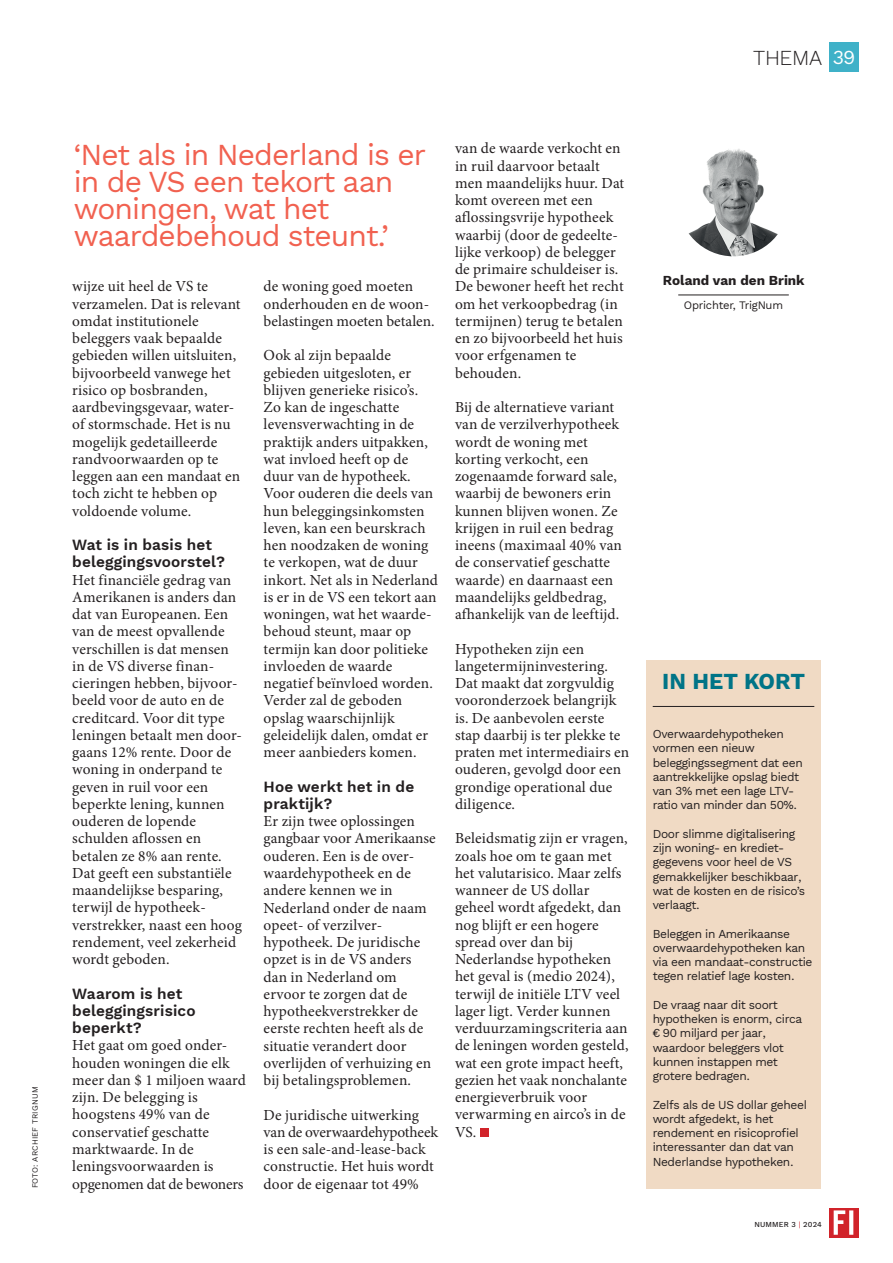
<style>
.page{position:relative;width:893px;height:1263px;background:#fff}
.page>*{position:absolute;margin:0;border:0;box-sizing:border-box;transform-origin:0 0}
.t1{font:30px/27px "Work Sans";letter-spacing:-.03em;color:#f16150}
.t2{font:700 22.5px "Work Sans";color:#007487}
.t3{font:300 21px "Work Sans";letter-spacing:-.015em;color:#231f20}
.t4{font:15.3px/17.2px "Minion Pro";letter-spacing:.01em;color:#231f20}
.t5{font:600 15.3px/17.2px "Work Sans";letter-spacing:.01em;color:#231f20}
.t6{font:700 13.5px "Work Sans";color:#231f20}
.t7{font:12px/14.2px "Work Sans";letter-spacing:-.03em;color:#231f20}
.t8{font:11.25px "Work Sans";letter-spacing:-.02em;color:#231f20}
.t9{font:7.95px "Work Sans";letter-spacing:.02em;color:#231f20}
.t10{font:500 7.5px "Work Sans";letter-spacing:.02em;color:#231f20}
.s1{font-weight:400;font-size:19.5px;color:#fff}
.s2{font-weight:400;color:#d1232a}
</style>
<div class="page">
<svg style="left:829px;top:1208px;width:30px;height:29px"></svg>
<svg style="left:834px;top:1210px;width:19px;height:25px"></svg>
<img style="left:678px;top:146px;width:111px;height:110px;border-radius:55px">
<hr style="left:678px;top:295px;width:111px;height:1px;background:#231f20">
<div style="left:646px;top:660px;width:175px;height:528px;background:#f0dac4"></div>
<hr style="left:653px;top:706px;width:161px;height:1px;background:#231f20">
<div style="left:480px;top:1128px;width:8px;height:9px;background:#d1232a"></div>
<div style="left:829px;top:43px;width:30px;height:29px;background:#3fb1c8"></div>
<p class="t9" style="left:29px;top:1188px;width:103px;rotate:-90deg">FOTO: ARCHIEF TRIGNUM</p>
<h3 class="t3" style="left:753px;top:42px;width:104px">THEMA <span class="s1">39</span></h3>
<h1 class="t1" style="left:74px;top:140px;width:354px">‘Net als in Nederland is er in de VS een tekort aan woningen, wat het waardebehoud steunt.’</h1>
<p class="t4" style="left:72px;top:278px;width:170px">wijze uit heel de VS te verzamelen. Dat is relevant omdat institutionele beleggers vaak bepaalde gebieden willen uitsluiten, bijvoorbeeld vanwege het risico op bosbranden, aardbevingsgevaar, water&shy;of stormschade. Het is nu mogelijk gedetailleerde randvoorwaarden op te leggen aan een mandaat en toch zicht te hebben op voldoende volume.</p>
<p class="t5" style="left:72px;top:536px;width:154px">Wat is in basis het beleggingsvoorstel?</p>
<p class="t4" style="left:72px;top:571px;width:171px">Het financiële gedrag van<br>Amerikanen is anders dan dat van Europeanen. Een van de meest opvallende verschillen is dat mensen in de VS diverse finan&shy;cieringen hebben, bijvoor&shy;beeld voor de auto en de creditcard. Voor dit type leningen betaalt men door&shy;gaans 12% rente. Door de woning in onderpand te geven in ruil voor een beperkte lening, kunnen ouderen de lopende schulden aflossen en betalen ze 8% aan rente.<br>Dat geeft een substantiële maandelijkse besparing, terwijl de hypotheek&shy;verstrekker, naast een hoog rendement, veel zekerheid wordt geboden.</p>
<p class="t5" style="left:72px;top:984px;width:125px">Waarom is het beleggingsrisico beperkt?</p>
<p class="t4" style="left:72px;top:1037px;width:175px">Het gaat om goed onder&shy;houden woningen die elk meer dan $ 1 miljoen waard zijn. De belegging is hoogstens 49% van de conservatief geschatte marktwaarde. In de leningsvoorwaarden is opgenomen dat de bewoners</p>
<p class="t4" style="left:264px;top:278px;width:173px">de woning goed moeten onderhouden en de woon&shy;belastingen moeten betalen.</p>
<p class="t4" style="left:264px;top:347px;width:176px">Ook al zijn bepaalde gebieden uitgesloten, er blijven generieke risico’s.<br>Zo kan de ingeschatte levensverwachting in de praktijk anders uitpakken, wat invloed heeft op de duur van de hypotheek.<br>Voor ouderen die deels van hun beleggingsinkomsten leven, kan een beurskrach hen noodzaken de woning te verkopen, wat de duur inkort. Net als in Nederland is er in de VS een tekort aan woningen, wat het waarde&shy;behoud steunt, maar op termijn kan door politieke invloeden de waarde negatief beïnvloed worden.<br>Verder zal de geboden opslag waarschijnlijk geleidelijk dalen, omdat er meer aanbieders komen.</p>
<p class="t5" style="left:264px;top:777px;width:152px">Hoe werkt het in de praktijk?</p>
<p class="t4" style="left:264px;top:813px;width:174px">Er zijn twee oplossingen gangbaar voor Amerikaanse ouderen. Een is de over&shy;waardehypotheek en de andere kennen we in<br>Nederland onder de naam opeet- of verzilver&shy;hypotheek. De juridische opzet is in de VS anders dan in Nederland om ervoor te zorgen dat de hypotheekverstrekker de eerste rechten heeft als de situatie verandert door overlijden of verhuizing en bij betalingsproblemen.</p>
<p class="t4" style="left:264px;top:1106px;width:176px">De juridische uitwerking van de overwaardehypotheek is een sale-and-lease-back constructie. Het huis wordt</p>
<p class="t4" style="left:264px;top:1175px;width:157px">door de eigenaar tot 49%</p>
<p class="t4" style="left:455px;top:140px;width:171px">van de waarde verkocht en in ruil daarvoor betaalt men maandelijks huur. Dat komt overeen met een aflossingsvrije hypotheek waarbij (door de gedeelte&shy;lijke verkoop) de belegger de primaire schuldeiser is.<br>De bewoner heeft het recht om het verkoopbedrag (in termijnen) terug te betalen en zo bijvoorbeeld het huis voor erfgenamen te behouden.</p>
<p class="t4" style="left:455px;top:399px;width:169px">Bij de alternatieve variant van de verzilverhypotheek wordt de woning met korting verkocht, een zogenaamde forward sale, waarbij de bewoners erin kunnen blijven wonen. Ze krijgen in ruil een bedrag ineens (maximaal 40% van de conservatief geschatte waarde) en daarnaast een maandelijks geldbedrag, afhankelijk van de leeftijd.</p>
<p class="t4" style="left:455px;top:640px;width:176px">Hypotheken zijn een langetermijninvestering.<br>Dat maakt dat zorgvuldig vooronderzoek belangrijk is. De aanbevolen eerste stap daarbij is ter plekke te praten met intermediairs en ouderen, gevolgd door een grondige operational due diligence.</p>
<p class="t4" style="left:455px;top:830px;width:175px">Beleidsmatig zijn er vragen, zoals hoe om te gaan met het valutarisico. Maar zelfs wanneer de US dollar geheel wordt afgedekt, dan nog blijft er een hogere spread over dan bij<br>Nederlandse hypotheken het geval is (medio 2024), terwijl de initiële LTV veel lager ligt. Verder kunnen verduurzamingscriteria aan de leningen worden gesteld, wat een grote impact heeft, gezien het vaak nonchalante energieverbruik voor verwarming en airco’s in de<br>VS.</p>
<p class="t6" style="left:663px;top:270px;width:143px">Roland van den Brink</p>
<p class="t8" style="left:684px;top:297px;width:101px">Oprichter, TrigNum</p>
<h2 class="t2" style="left:662px;top:665px;width:144px">IN HET KORT</h2>
<p class="t7" style="left:653px;top:726px;width:152px">Overwaardehypotheken vormen een nieuw beleggingssegment dat een aantrekkelijke opslag biedt van 3% met een lage LTV&shy;ratio van minder dan 50%.</p>
<p class="t7" style="left:653px;top:826px;width:154px">Door slimme digitalisering zijn woning- en krediet&shy;gegevens voor heel de VS gemakkelijker beschikbaar, wat de kosten en de risico’s verlaagt.</p>
<p class="t7" style="left:653px;top:926px;width:161px">Beleggen in Amerikaanse overwaardehypotheken kan via een mandaat-constructie tegen relatief lage kosten.</p>
<p class="t7" style="left:653px;top:997px;width:151px">De vraag naar dit soort hypotheken is enorm, circa € 90 miljard per jaar, waardoor beleggers vlot kunnen instappen met grotere bedragen.</p>
<p class="t7" style="left:653px;top:1097px;width:156px">Zelfs als de US dollar geheel wordt afgedekt, is het rendement en risicoprofiel interessanter dan dat van<br>Nederlandse hypotheken.</p>
<p class="t10" style="left:754px;top:1219px;width:69px">NUMMER 3 <span class="s2">|</span> 2024</p>
</div>
